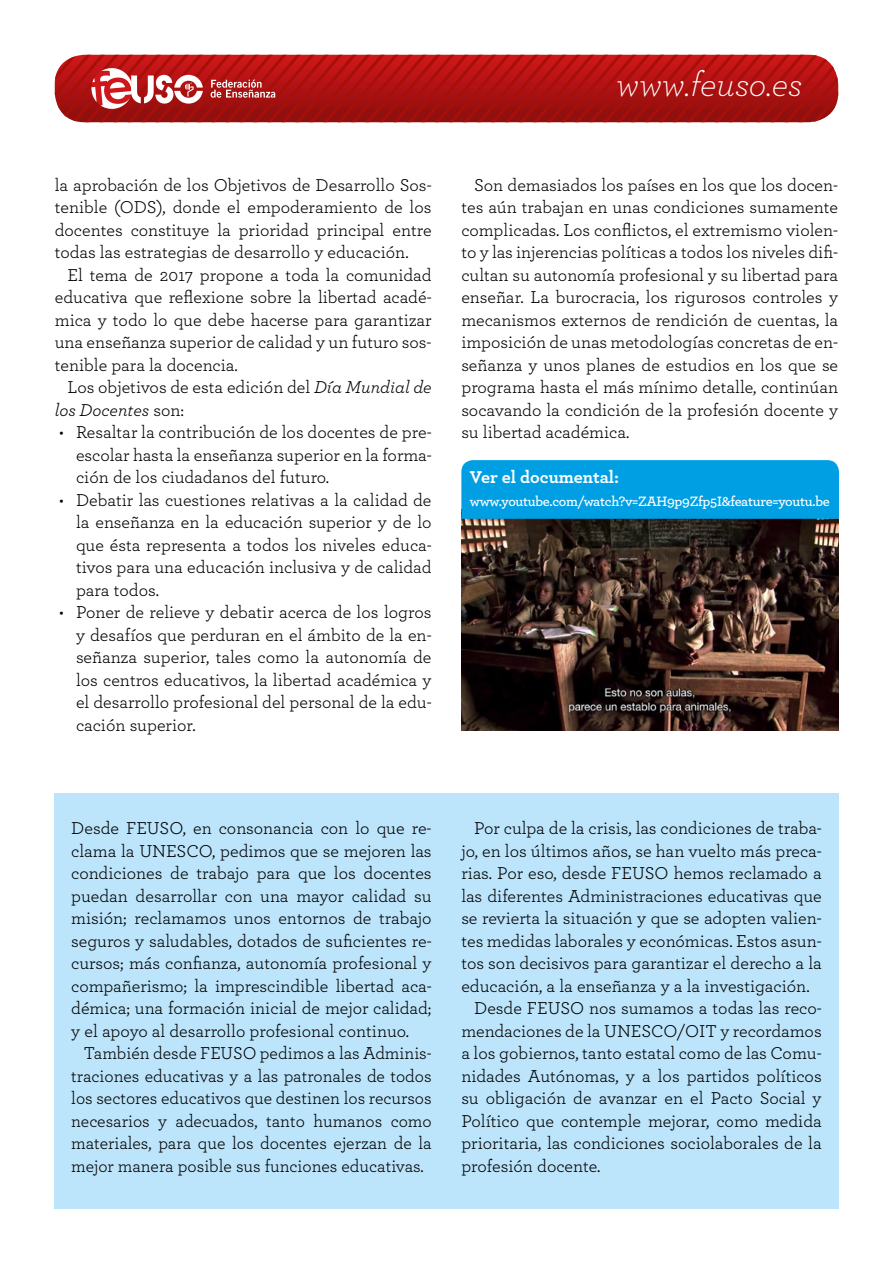
<style>
.page{position:relative;width:893px;height:1263px;background:#fff}
.page>*{position:absolute;margin:0;border:0;box-sizing:border-box;transform-origin:0 0}
.t1{font:italic 300 35.55px "Archer Pro";color:#fff}
.t2{font:18px/22.5px "Archer Pro";color:#000;text-align:justify}
.t3{font:700 18px "Archer Pro";color:#fff}
.t4{font:600 14.25px "Archer Pro";letter-spacing:-.02em;color:#fff}
.s1{font-style:italic}
</style>
<div class="page">
<img style="left:461px;top:519px;width:378px;height:212px">
<div style="left:54px;top:793px;width:785px;height:416px;background:#bce4fa"></div>
<div style="left:461px;top:460px;width:378px;height:59px;background:#009fe3"></div>
<svg style="left:55px;top:55px;width:783px;height:67px;background:#b01d1c"></svg>
<h1 class="t1" style="left:617px;top:60px;width:187px">www.feuso.es</h1>
<p class="t2" style="left:55px;top:173px;width:378px">la aprobación de los Objetivos de Desarrollo Sos&shy;tenible (ODS), donde el empoderamiento de los docentes constituye la prioridad principal entre todas las estrategias de desarrollo y educación.</p>
<p class="t2" style="left:55px;top:263px;width:378px;text-indent:13px">El tema de 2017 propone a toda la comunidad educativa que reflexione sobre la libertad acadé&shy;mica y todo lo que debe hacerse para garantizar una enseñanza superior de calidad y un futuro sos&shy;tenible para la docencia.</p>
<p class="t2" style="left:55px;top:375px;width:378px;text-indent:13px">Los objetivos de esta edición del <span class="s1">Día Mundial de los Docentes</span> son:</p>
<p class="t2" style="left:76px;top:420px;width:357px;text-indent:-17px">• Resaltar la contribución de los docentes de pre&shy;escolar hasta la enseñanza superior en la forma&shy;ción de los ciudadanos del futuro.</p>
<p class="t2" style="left:76px;top:488px;width:357px;text-indent:-17px">• Debatir las cuestiones relativas a la calidad de la enseñanza en la educación superior y de lo que ésta representa a todos los niveles educa&shy;tivos para una educación inclusiva y de calidad para todos.</p>
<p class="t2" style="left:76px;top:600px;width:357px;text-indent:-17px">• Poner de relieve y debatir acerca de los logros y desafíos que perduran en el ámbito de la en&shy;señanza superior, tales como la autonomía de los centros educativos, la libertad académica y el desarrollo profesional del personal de la edu&shy;cación superior.</p>
<p class="t2" style="left:461px;top:173px;width:378px;text-indent:13px">Son demasiados los países en los que los docen&shy;tes aún trabajan en unas condiciones sumamente complicadas. Los conflictos, el extremismo violen&shy;to y las injerencias políticas a todos los niveles difi&shy;cultan su autonomía profesional y su libertad para enseñar. La burocracia, los rigurosos controles y mecanismos externos de rendición de cuentas, la imposición de unas metodologías concretas de en&shy;señanza y unos planes de estudios en los que se programa hasta el más mínimo detalle, continúan socavando la condición de la profesión docente y su libertad académica.</p>
<p class="t3" style="left:470px;top:463px;width:151px">Ver el documental:</p>
<p class="t4" style="left:470px;top:490px;width:361px">www.youtube.com/watch?v=ZAH9p9Zfp5I&amp;feature=youtu.be</p>
<p class="t2" style="left:71px;top:816px;width:362px">Desde FEUSO, en consonancia con lo que re&shy;clama la UNESCO, pedimos que se mejoren las condiciones de trabajo para que los docentes puedan desarrollar con una mayor calidad su misión; reclamamos unos entornos de trabajo seguros y saludables, dotados de suficientes re&shy;cursos; más confianza, autonomía profesional y compañerismo; la imprescindible libertad aca&shy;démica; una formación inicial de mejor calidad; y el apoyo al desarrollo profesional continuo.</p>
<p class="t2" style="left:71px;top:1041px;width:362px;text-indent:13px">También desde FEUSO pedimos a las Adminis&shy;traciones educativas y a las patronales de todos los sectores educativos que destinen los recursos necesarios y adecuados, tanto humanos como materiales, para que los docentes ejerzan de la mejor manera posible sus funciones educativas.</p>
<p class="t2" style="left:474px;top:816px;width:349px">Por culpa de la crisis, las condiciones de traba-</p>
<p class="t2" style="left:461px;top:838px;width:362px">jo, en los últimos años, se han vuelto más preca-</p>
<p class="t2" style="left:461px;top:861px;width:362px">rias. Por eso, desde FEUSO hemos reclamado a</p>
<p class="t2" style="left:461px;top:883px;width:362px">las diferentes Administraciones educativas que</p>
<p class="t2" style="left:461px;top:906px;width:362px">se revierta la situación y que se adopten valien-</p>
<p class="t2" style="left:461px;top:928px;width:362px">tes medidas laborales y económicas. Estos asun-</p>
<p class="t2" style="left:461px;top:951px;width:362px">tos son decisivos para garantizar el derecho a la</p>
<p class="t2" style="left:461px;top:973px;width:350px">educación, a la enseñanza y a la investigación.</p>
<p class="t2" style="left:474px;top:996px;width:349px">Desde FEUSO nos sumamos a todas las reco-</p>
<p class="t2" style="left:461px;top:1018px;width:362px">mendaciones de la UNESCO/OIT y recordamos</p>
<p class="t2" style="left:461px;top:1041px;width:362px">a los gobiernos, tanto estatal como de las Comu-</p>
<p class="t2" style="left:461px;top:1063px;width:362px">nidades Autónomas, y a los partidos políticos</p>
<p class="t2" style="left:461px;top:1086px;width:362px">su obligación de avanzar en el Pacto Social y</p>
<p class="t2" style="left:461px;top:1108px;width:362px">Político que contemple mejorar, como medida</p>
<p class="t2" style="left:461px;top:1131px;width:362px">prioritaria, las condiciones sociolaborales de la</p>
<p class="t2" style="left:461px;top:1153px;width:141px">profesión docente.</p>
</div>
